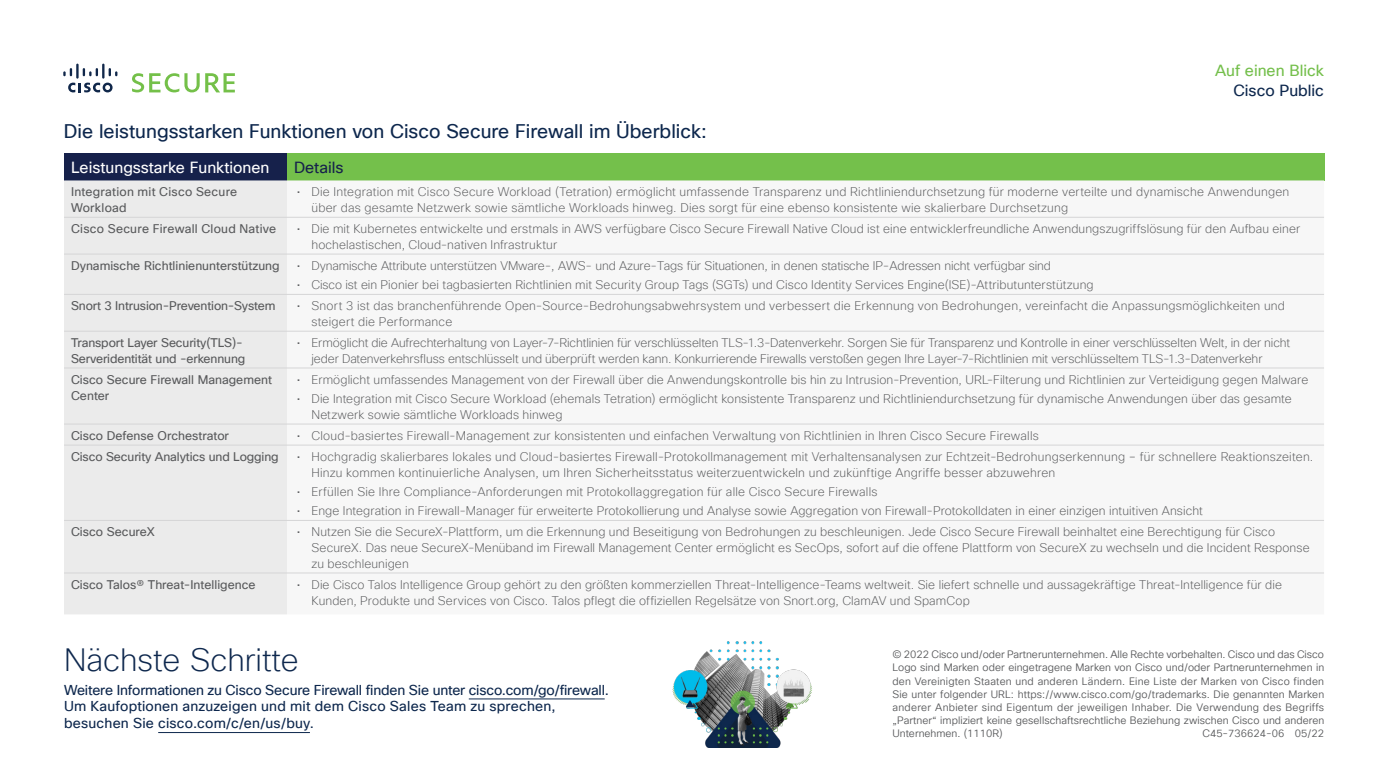
<style>
.page{position:relative;width:1386px;height:780px;background:#fff}
.page>*{position:absolute;margin:0;border:0;box-sizing:border-box;transform-origin:0 0}
.CTA_Title_Rule_Above{font:200 31.5px "Cisco Sans TT";color:#0d274d}
.Subhead_3_-_Med_11_1{font:19.25px "Cisco Sans TT";color:#0d274d}
.Table_Header_-_Reg_8{font:15.75px "Cisco Sans TT";color:#fff}
.Confidentiality_9pt{font:15.75px "Cisco Sans TT";color:#74bf4b}
.Confidentiality_9pt-2{font:15.75px "Cisco Sans TT";color:#0d274d}
.Table_Header_-_Reg_8-2{font:15.75px "Cisco Sans TT";color:#16214b}
.CTA_body_12_15_-_Mid{font:14px/16.8px "Cisco Sans TT";letter-spacing:.01em;color:#0d274d}
.CTA_body_12_15_-_Mid-2{font:14px "Cisco Sans TT";letter-spacing:-.01em;color:#0d274d}
.t1{font:200 12.25px/15.8px "Cisco Sans TT";letter-spacing:.01em;color:#58595b}
.t2{font:200 12.25px/15.8px "Cisco Sans TT";letter-spacing:-.01em;color:#58595b}
.Table_Body_-_7_5_10{font:12.25px/15.8px "Cisco Sans TT";letter-spacing:-.005em;color:#58595b}
.Table_Bullet_7_5_11{font:12.25px/15.8px "Cisco Sans TT";letter-spacing:.02em;color:#58595b}
.t3{font:10.5px/13.1px "Cisco Sans TT Light";color:#57585a;text-align:justify}
</style>
<div class="page">
<svg style="left:68px;top:83px;width:45px;height:9px"></svg>
<svg style="left:63px;top:68px;width:9px;height:8px"></svg>
<hr style="left:76px;top:64px;width:3px;height:15px;background:#10274a">
<svg style="left:83px;top:68px;width:15px;height:8px"></svg>
<hr style="left:102px;top:64px;width:3px;height:15px;background:#10274a">
<svg style="left:109px;top:68px;width:8px;height:8px"></svg>
<svg style="left:132px;top:73px;width:103px;height:19px"></svg>
<div style="left:64px;top:153px;width:223px;height:27px;background:#16214b"></div>
<div style="left:287px;top:153px;width:1037px;height:27px;background:#74c04b"></div>
<div style="left:64px;top:180px;width:223px;height:434px;background:#ebebeb"></div>
<svg style="left:287px;top:180px;width:1037px;height:394px"></svg>
<hr style="left:64px;top:217px;width:223px;height:1px;background:#d5d5d6">
<hr style="left:287px;top:217px;width:1037px;height:1px;background:#d5d5d6">
<hr style="left:64px;top:254px;width:223px;height:1px;background:#d5d5d6">
<hr style="left:287px;top:254px;width:1037px;height:1px;background:#d5d5d6">
<hr style="left:64px;top:294px;width:223px;height:1px;background:#d5d5d6">
<hr style="left:287px;top:294px;width:1037px;height:1px;background:#d5d5d6">
<hr style="left:64px;top:331px;width:223px;height:1px;background:#d5d5d6">
<hr style="left:287px;top:331px;width:1037px;height:1px;background:#d5d5d6">
<hr style="left:64px;top:368px;width:223px;height:1px;background:#d5d5d6">
<hr style="left:287px;top:368px;width:1037px;height:1px;background:#d5d5d6">
<hr style="left:64px;top:445px;width:223px;height:1px;background:#d5d5d6">
<hr style="left:287px;top:445px;width:1037px;height:1px;background:#d5d5d6">
<hr style="left:64px;top:520px;width:223px;height:1px;background:#d5d5d6">
<hr style="left:287px;top:520px;width:1037px;height:1px;background:#d5d5d6">
<hr style="left:64px;top:424px;width:223px;height:1px;background:#d5d5d6">
<hr style="left:287px;top:424px;width:1037px;height:1px;background:#d5d5d6">
<hr style="left:64px;top:572px;width:223px;height:1px;background:#d5d5d6">
<hr style="left:287px;top:572px;width:1037px;height:1px;background:#d5d5d6">
<img style="left:672px;top:641px;width:140px;height:106px">
<hr style="left:469px;top:698px;width:136px;height:1px;background:#0d274d">
<hr style="left:158px;top:732px;width:152px;height:1px;background:#0d274d">
<p class="Subhead_3_-_Med_11_1" style="left:64px;top:119px;width:644px">Die leistungsstarken Funktionen von Cisco Secure Firewall im Überblick:</p>
<p class="Confidentiality_9pt" style="left:1215px;top:61px;width:110px">Auf einen Blick</p>
<p class="Confidentiality_9pt-2" style="left:1233px;top:80px;width:92px">Cisco Public</p>
<p class="Table_Header_-_Reg_8" style="left:71px;top:158px;width:200px">Leistungsstarke Funktionen</p>
<p class="Table_Header_-_Reg_8-2" style="left:294px;top:158px;width:51px">Details</p>
<p class="Table_Bullet_7_5_11" style="left:71px;top:184px;width:168px">Integration mit Cisco Secure<br>Workload</p>
<p class="t1" style="left:312px;top:184px;width:979px;text-indent:-15px">• Die Integration mit Cisco Secure Workload (Tetration) ermöglicht umfassende Transparenz und Richtliniendurchsetzung für moderne verteilte und dynamische Anwendungen über das gesamte Netzwerk sowie sämtliche Workloads hinweg. Dies sorgt für eine ebenso konsistente wie skalierbare Durchsetzung</p>
<p class="Table_Bullet_7_5_11" style="left:71px;top:221px;width:207px">Cisco Secure Firewall Cloud Native</p>
<p class="t1" style="left:312px;top:221px;width:990px;text-indent:-15px">• Die mit Kubernetes entwickelte und erstmals in AWS verfügbare Cisco Secure Firewall Native Cloud ist eine entwicklerfreundliche Anwendungszugriffslösung für den Aufbau einer hochelastischen, Cloud-nativen Infrastruktur</p>
<p class="Table_Body_-_7_5_10" style="left:71px;top:258px;width:210px">Dynamische Richtlinienunterstützung</p>
<p class="t2" style="left:297px;top:258px;width:756px">• Dynamische Attribute unterstützen VMware-, AWS- und Azure-Tags für Situationen, in denen statische IP-Adressen nicht verfügbar sind</p>
<p class="t1" style="left:297px;top:277px;width:798px">• Cisco ist ein Pionier bei tagbasierten Richtlinien mit Security Group Tags (SGTs) und Cisco Identity Services Engine(ISE)-Attributunterstützung</p>
<p class="Table_Body_-_7_5_10" style="left:71px;top:298px;width:206px">Snort 3 Intrusion-Prevention-System</p>
<p class="t1" style="left:312px;top:298px;width:975px;text-indent:-15px">• Snort 3 ist das branchenführende Open-Source-Bedrohungsabwehrsystem und verbessert die Erkennung von Bedrohungen, vereinfacht die Anpassungsmöglichkeiten und steigert die Performance</p>
<p class="Table_Body_-_7_5_10" style="left:71px;top:335px;width:176px">Transport Layer Security(TLS)-<br>Serveridentität und -erkennung</p>
<p class="t2" style="left:312px;top:335px;width:980px;text-indent:-15px">• Ermöglicht die Aufrechterhaltung von Layer-7-Richtlinien für verschlüsselten TLS-1.3-Datenverkehr. Sorgen Sie für Transparenz und Kontrolle in einer verschlüsselten Welt, in der nicht jeder Datenverkehrsfluss entschlüsselt und überprüft werden kann. Konkurrierende Firewalls verstoßen gegen Ihre Layer-7-Richtlinien mit verschlüsseltem TLS-1.3-Datenverkehr</p>
<p class="Table_Body_-_7_5_10" style="left:71px;top:372px;width:203px">Cisco Secure Firewall Management<br>Center</p>
<p class="t1" style="left:297px;top:372px;width:1013px">• Ermöglicht umfassendes Management von der Firewall über die Anwendungskontrolle bis hin zu Intrusion-Prevention, URL-Filterung und Richtlinien zur Verteidigung gegen Malware</p>
<p class="t1" style="left:312px;top:391px;width:982px;text-indent:-15px">• Die Integration mit Cisco Secure Workload (ehemals Tetration) ermöglicht konsistente Transparenz und Richtliniendurchsetzung für dynamische Anwendungen über das gesamte<br>Netzwerk sowie sämtliche Workloads hinweg</p>
<p class="Table_Body_-_7_5_10" style="left:71px;top:428px;width:159px">Cisco Defense Orchestrator</p>
<p class="t1" style="left:297px;top:428px;width:744px">• Cloud-basiertes Firewall-Management zur konsistenten und einfachen Verwaltung von Richtlinien in Ihren Cisco Secure Firewalls</p>
<p class="Table_Body_-_7_5_10" style="left:71px;top:449px;width:209px">Cisco Security Analytics und Logging</p>
<p class="t1" style="left:312px;top:449px;width:1003px;text-indent:-15px">• Hochgradig skalierbares lokales und Cloud-basiertes Firewall-Protokollmanagement mit Verhaltensanalysen zur Echtzeit-Bedrohungserkennung − für schnellere Reaktionszeiten.<br>Hinzu kommen kontinuierliche Analysen, um Ihren Sicherheitsstatus weiterzuentwickeln und zukünftige Angriffe besser abzuwehren</p>
<p class="t1" style="left:297px;top:484px;width:582px">• Erfüllen Sie Ihre Compliance-Anforderungen mit Protokollaggregation für alle Cisco Secure Firewalls</p>
<p class="t1" style="left:297px;top:503px;width:908px">• Enge Integration in Firewall-Manager für erweiterte Protokollierung und Analyse sowie Aggregation von Firewall-Protokolldaten in einer einzigen intuitiven Ansicht</p>
<p class="Table_Body_-_7_5_10" style="left:71px;top:524px;width:85px">Cisco SecureX</p>
<p class="t1" style="left:312px;top:524px;width:1000px;text-indent:-15px">• Nutzen Sie die SecureX-Plattform, um die Erkennung und Beseitigung von Bedrohungen zu beschleunigen. Jede Cisco Secure Firewall beinhaltet eine Berechtigung für Cisco<br>SecureX. Das neue SecureX-Menüband im Firewall Management Center ermöglicht es SecOps, sofort auf die offene Plattform von SecureX zu wechseln und die Incident Response zu beschleunigen</p>
<p class="Table_Body_-_7_5_10" style="left:71px;top:577px;width:186px">Cisco Talos® Threat-Intelligence</p>
<p class="t1" style="left:312px;top:577px;width:972px;text-indent:-15px">• Die Cisco Talos Intelligence Group gehört zu den größten kommerziellen Threat-Intelligence-Teams weltweit. Sie liefert schnelle und aussagekräftige Threat-Intelligence für die<br>Kunden, Produkte und Services von Cisco. Talos pflegt die offiziellen Regelsätze von Snort.org, ClamAV und SpamCop</p>
<p class="CTA_Title_Rule_Above" style="left:64px;top:639px;width:236px">Nächste Schritte</p>
<p class="CTA_body_12_15_-_Mid-2" style="left:64px;top:680px;width:546px">Weitere Informationen zu Cisco Secure Firewall finden Sie unter cisco.com/go/firewall.</p>
<p class="CTA_body_12_15_-_Mid" style="left:64px;top:698px;width:493px">Um Kaufoptionen anzuzeigen und mit dem Cisco Sales Team zu sprechen, besuchen Sie cisco.com/c/en/us/buy.</p>
<p class="t3" style="left:892px;top:648px;width:433px">© 2022 Cisco und/oder Partnerunternehmen. Alle Rechte vorbehalten. Cisco und das Cisco Logo sind Marken oder eingetragene Marken von Cisco und/oder Partnerunternehmen in den Vereinigten Staaten und anderen Ländern. Eine Liste der Marken von Cisco finden Sie unter folgender URL: https://www.cisco.com/go/trademarks. Die genannten Marken anderer Anbieter sind Eigentum der jeweiligen Inhaber. Die Verwendung des Begriffs „Partner“ impliziert keine gesellschaftsrechtliche Beziehung zwischen Cisco und anderen Unternehmen. (1110R)</p>
<p class="t3" style="left:1202px;top:727px;width:123px">C45-736624-06 05/22</p>
</div>
